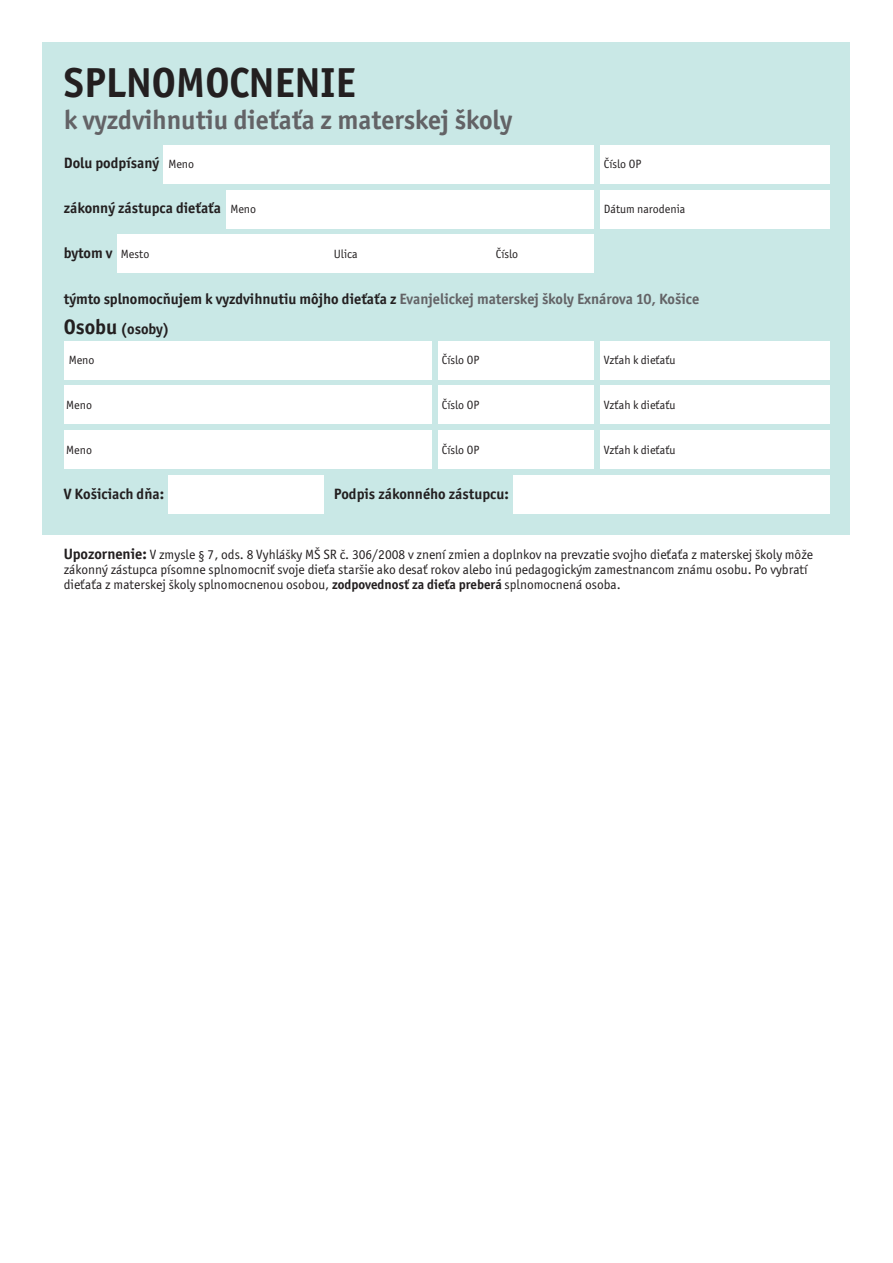
<style>
.page{position:relative;width:893px;height:1263px;background:#fff}
.page>*{position:absolute;margin:0;border:0;box-sizing:border-box;transform-origin:0 0}
.t1{font:700 42px "Officina San Itc TEE";color:#231f20}
.t2{font:700 27px "Officina San Itc TEE";color:#636366}
.t3{font:700 15px/30px "Officina San Itc TEE";color:#231f20}
.t4{font:13.5px/15px "Officina San Itc TEE";color:#231f20}
.t5{font:12px "Officina San Itc TEE";color:#231f20}
.s1{font-weight:400;font-size:12px}
.s2{color:#636366}
.s3{font-size:21px}
.s4{font-weight:700;font-size:15px}
.s5{font-weight:700}
</style>
<div class="page">
<div style="left:43px;top:43px;width:807px;height:492px;background:#c9e8e6"></div>
<div style="left:164px;top:145px;width:430px;height:39px;background:#fff"></div>
<div style="left:226px;top:190px;width:368px;height:38px;background:#fff"></div>
<div style="left:117px;top:235px;width:477px;height:38px;background:#fff"></div>
<div style="left:600px;top:190px;width:229px;height:38px;background:#fff"></div>
<div style="left:600px;top:145px;width:229px;height:39px;background:#fff"></div>
<div style="left:513px;top:475px;width:316px;height:38px;background:#fff"></div>
<div style="left:64px;top:341px;width:368px;height:38px;background:#fff"></div>
<div style="left:438px;top:341px;width:156px;height:38px;background:#fff"></div>
<div style="left:600px;top:341px;width:229px;height:38px;background:#fff"></div>
<div style="left:64px;top:386px;width:368px;height:38px;background:#fff"></div>
<div style="left:438px;top:386px;width:156px;height:38px;background:#fff"></div>
<div style="left:600px;top:386px;width:229px;height:38px;background:#fff"></div>
<div style="left:600px;top:430px;width:229px;height:38px;background:#fff"></div>
<div style="left:438px;top:430px;width:156px;height:38px;background:#fff"></div>
<div style="left:64px;top:430px;width:368px;height:38px;background:#fff"></div>
<div style="left:168px;top:475px;width:156px;height:38px;background:#fff"></div>
<h1 class="t1" style="left:64px;top:56px;width:293px">splnomocnenie</h1>
<h2 class="t2" style="left:64px;top:103px;width:450px">k vyzdvihnutiu dieťaťa z materskej školy</h2>
<p class="t3" style="left:64px;top:148px;width:132px">Dolu podpísaný <span class="s1">Meno</span></p>
<p class="t5" style="left:604px;top:157px;width:39px">Číslo OP</p>
<p class="t3" style="left:64px;top:193px;width:194px">zákonný zástupca dieťaťa <span class="s1">Meno</span></p>
<p class="t5" style="left:604px;top:202px;width:83px">Dátum narodenia</p>
<p class="t3" style="left:64px;top:238px;width:87px">bytom v <span class="s1">Mesto</span></p>
<p class="t5" style="left:334px;top:247px;width:25px">Ulica</p>
<p class="t5" style="left:496px;top:247px;width:24px">Číslo</p>
<p class="t3" style="left:64px;top:283px;width:637px">týmto splnomocňujem k vyzdvihnutiu môjho dieťaťa z <span class="s2">Evanjelickej materskej školy Exnárova 10, Košice<br></span><span class="s3">Osobu</span> (osoby)</p>
<p class="t5" style="left:69px;top:352px;width:27px">Meno</p>
<p class="t5" style="left:442px;top:352px;width:39px">Číslo OP</p>
<p class="t5" style="left:604px;top:352px;width:73px">Vzťah k dieťaťu</p>
<p class="t5" style="left:66px;top:397px;width:27px">Meno</p>
<p class="t5" style="left:442px;top:397px;width:39px">Číslo OP</p>
<p class="t5" style="left:604px;top:397px;width:73px">Vzťah k dieťaťu</p>
<p class="t5" style="left:66px;top:442px;width:27px">Meno</p>
<p class="t5" style="left:442px;top:442px;width:39px">Číslo OP</p>
<p class="t5" style="left:604px;top:442px;width:73px">Vzťah k dieťaťu</p>
<p class="t3" style="left:64px;top:478px;width:137px">V Košiciach dňa: P</p>
<p class="t3" style="left:341px;top:478px;width:169px">odpis zákonného zástupcu:</p>
<p class="t4" style="left:64px;top:547px;width:751px"><span class="s4">Upozornenie:</span> V zmysle § 7, ods. 8 Vyhlášky MŠ SR č. 306/2008 v znení zmien a doplnkov na prevzatie svojho dieťaťa z materskej školy môže zákonný zástupca písomne splnomocniť svoje dieťa staršie ako desať rokov alebo inú pedagogickým zamestnancom známu osobu. Po vybratí dieťaťa z materskej školy splnomocnenou osobou, <span class="s5">zodpovednosť za dieťa preberá</span> splnomocnená osoba.</p>
</div>
